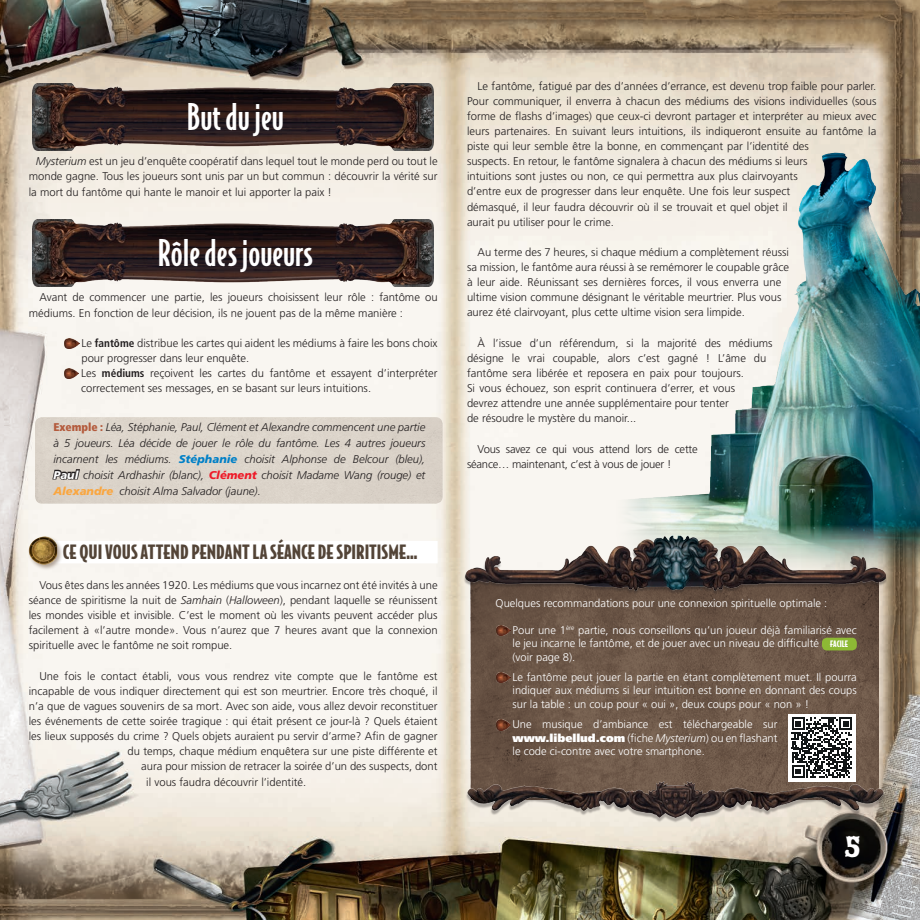
<style>
.page{position:relative;width:920px;height:920px;background:#fff}
.page>*{position:absolute;margin:0;border:0;box-sizing:border-box;transform-origin:0 0}
.t1{font:500 35px "Bodega Sans";color:#fff}
.t2{font:32.5px "Zebrawood Fill";color:#fff}
.t3{font:900 18.75px "Bodega Sans";color:#534437}
.t4{font:300 11.25px/15.1px "Frutiger";color:#231f20}
.t5{font:italic 300 11.25px/16px "Frutiger";color:#231f20;text-align:justify}
.t6{font:300 11.25px/15.1px "Frutiger";letter-spacing:-.02em;color:#231f20}
.t7{font:300 11.12px/13.4px "Frutiger";color:#fff;text-align:justify}
.s1{font-style:italic}
.s2{font-weight:700;font-stretch:condensed}
.s3{font-weight:900;font-style:normal;font-stretch:condensed;color:#b45b3d}
.s4{font-weight:900;color:#0080c7}
.s5{font-weight:900;color:#fff}
.s6{font-weight:900;color:#ee1b29}
.s7{font-weight:900;color:#faa63f}
.s8{font-family:"Bodega Sans";font-weight:900;font-size:8.5px}
.s9{font-weight:900}
.s10{font-size:10.88px}
</style>
<div class="page">
<img style="left:0;top:0;width:920px;height:920px">
<div style="left:50px;top:541px;width:388px;height:22px;background:#fff"></div>
<img style="left:33px;top:83px;width:401px;height:67px">
<img style="left:33px;top:219px;width:401px;height:67px">
<img style="left:65px;top:338px;width:14px;height:11px">
<img style="left:65px;top:368px;width:14px;height:11px">
<div style="left:35px;top:417px;width:408px;height:87px;background:#dcd4ca"></div>
<svg style="left:51px;top:468px;width:30px;height:13px"></svg>
<div style="left:28px;top:535px;width:35px;height:36px;background:#7e6857;opacity:.6"></div>
<img style="left:29px;top:536px;width:28px;height:29px">
<img style="left:616px;top:74px;width:304px;height:504px">
<img style="left:470px;top:595px;width:408px;height:186px">
<img style="left:496px;top:625px;width:14px;height:10px">
<div style="left:822px;top:638px;width:35px;height:12px;background:#8db935;border-radius:5px"></div>
<img style="left:496px;top:672px;width:14px;height:11px">
<img style="left:496px;top:720px;width:14px;height:10px">
<div style="left:464px;top:535px;width:423px;height:60px;background:#231f20;opacity:.34"></div>
<img style="left:465px;top:532px;width:420px;height:58px">
<div style="left:464px;top:783px;width:422px;height:40px;background:#231f20;opacity:.34"></div>
<img style="left:465px;top:781px;width:420px;height:36px">
<div style="left:788px;top:714px;width:67px;height:67px;background:#fff"></div>
<svg style="left:792px;top:717px;width:60px;height:61px"></svg>
<h1 class="t1" style="left:187px;top:96px;width:99px">But du jeu</h1>
<p class="t4" style="left:29px;top:154px;width:410px;text-align:justify;text-indent:7px"><span class="s1">Mysterium</span> est un jeu d’enquête coopératif dans lequel tout le monde perd ou tout le monde gagne. Tous les joueurs sont unis par un but commun : découvrir la vérité sur la mort du fantôme qui hante le manoir et lui apporter la paix !</p>
<h1 class="t1" style="left:158px;top:232px;width:156px">Rôle des joueurs</h1>
<p class="t4" style="left:29px;top:290px;width:410px;text-indent:11px">Avant de commencer une partie, les joueurs choisissent leur rôle : fantôme ou médiums. En fonction de leur décision, ils ne jouent pas de la même manière :</p>
<p class="t4" style="left:81px;top:335px;width:358px">Le <span class="s2">fantôme</span> distribue les cartes qui aident les médiums à faire les bons choix pour progresser dans leur enquête.<br>Les <span class="s2">médiums</span> reçoivent les cartes du fantôme et essayent d’interpréter correctement ses messages, en se basant sur leurs intuitions.</p>
<p class="t5" style="left:53px;top:419px;width:373px"><span class="s3">Exemple :</span> Léa, Stéphanie, Paul, Clément et Alexandre commencent une partie à 5 joueurs. Léa décide de jouer le rôle du fantôme. Les 4 autres joueurs incarnent les médiums. <span class="s4">Stéphanie</span> choisit Alphonse de Belcour (bleu), <span class="s5">Paul</span> choisit Ardhashir (blanc), <span class="s6">Clément</span> choisit Madame Wang (rouge) et <span class="s7">Alexandre</span> choisit Alma Salvador (jaune).</p>
<h3 class="t3" style="left:63px;top:539px;width:356px">CE QUI VOUS ATTEND PENDANT LA SÉANCE DE SPIRITISME…</h3>
<p class="t4" style="left:29px;top:577px;width:410px;text-align:justify;text-indent:11px">Vous êtes dans les années 1920. Les médiums que vous incarnez ont été invités à une séance de spiritisme la nuit de <span class="s1">Samhain</span> (<span class="s1">Halloween</span>), pendant laquelle se réunissent les mondes visible et invisible. C’est le moment où les vivants peuvent accéder plus facilement à «l’autre monde». Vous n’aurez que 7 heures avant que la connexion spirituelle avec le fantôme ne soit rompue.</p>
<p class="t4" style="left:39px;top:668px;width:400px">Une fois le contact établi, vous vous rendrez vite compte que le fantôme est</p>
<p class="t4" style="left:29px;top:683px;width:410px">incapable de vous indiquer directement qui est son meurtrier. Encore très choqué, il</p>
<p class="t4" style="left:29px;top:698px;width:410px">n’a que de vagues souvenirs de sa mort. Avec son aide, vous allez devoir reconstituer</p>
<p class="t4" style="left:29px;top:714px;width:410px">les événements de cette soirée tragique : qui était présent ce jour-là ? Quels étaient</p>
<p class="t4" style="left:29px;top:729px;width:410px">les lieux supposés du crime ? Quels objets auraient pu servir d’arme? Afin de gagner</p>
<p class="t4" style="left:128px;top:744px;width:311px">du temps, chaque médium enquêtera sur une piste différente et</p>
<p class="t4" style="left:141px;top:759px;width:298px">aura pour mission de retracer la soirée d’un des suspects, dont</p>
<p class="t4" style="left:146px;top:774px;width:162px">il vous faudra découvrir l’identité.</p>
<p class="t4" style="left:467px;top:78px;width:411px;text-indent:11px">Le fantôme, fatigué par des d’années d’errance, est devenu trop faible pour parler.<br>Pour communiquer, il enverra à chacun des médiums des visions individuelles (sous forme de flashs d’images) que ceux-ci devront partager et interpréter au mieux avec leurs partenaires. En suivant leurs intuitions, ils indiqueront ensuite au fantôme la piste qui leur semble être la bonne, en commençant par l’identité des<br>suspects. En retour, le fantôme signalera à chacun des médiums si leurs<br>intuitions sont justes ou non, ce qui permettra aux plus clairvoyants<br>d’entre eux de progresser dans leur enquête. Une fois leur suspect<br>démasqué, il leur faudra découvrir où il se trouvait et quel objet il<br>aurait pu utiliser pour le crime.</p>
<p class="t4" style="left:467px;top:245px;width:323px;text-indent:11px">Au terme des 7 heures, si chaque médium a complètement réussi sa mission, le fantôme aura réussi à se remémorer le coupable grâce à leur aide. Réunissant ses dernières forces, il vous enverra une ultime vision commune désignant le véritable meurtrier. Plus vous aurez été clairvoyant, plus cette ultime vision sera limpide.</p>
<p class="t4" style="left:467px;top:335px;width:307px;text-indent:11px">À l’issue d’un référendum, si la majorité des médiums désigne le vrai coupable, alors c’est gagné ! L’âme du fantôme sera libérée et reposera en paix pour toujours.<br>Si vous échouez, son esprit continuera d’errer, et vous<br>devrez attendre une année supplémentaire pour tenter<br>de résoudre le mystère du manoir...</p>
<p class="t6" style="left:467px;top:441px;width:232px;text-indent:11px">Vous savez ce qui vous attend lors de cette séance… maintenant, c’est à vous de jouer !</p>
<p class="t7" style="left:495px;top:596px;width:333px">Quelques recommandations pour une connexion spirituelle optimale :</p>
<p class="t7" style="left:512px;top:623px;width:346px;text-align:left">Pour une 1<sup>ère</sup> partie, nous conseillons qu’un joueur déjà familiarisé avec le jeu incarne le fantôme, et de jouer avec un niveau de difficulté <span class="s8">FACILE </span>(voir page 8).</p>
<p class="t7" style="left:512px;top:671px;width:346px">Le fantôme peut jouer la partie en étant complètement muet. Il pourra indiquer aux médiums si leur intuition est bonne en donnant des coups sur la table : un coup pour « oui », deux coups pour « non » !</p>
<p class="t7" style="left:512px;top:718px;width:266px">Une musique d’ambiance est téléchargeable sur <span class="s9">www.libellud.com</span> (fiche <span class="s1">Mysterium</span>) ou en flashant le code ci-contre avec votre <span class="s10">smartphone.</span></p>
<h2 class="t2" style="left:844px;top:830px;width:19px">5</h2>
</div>
